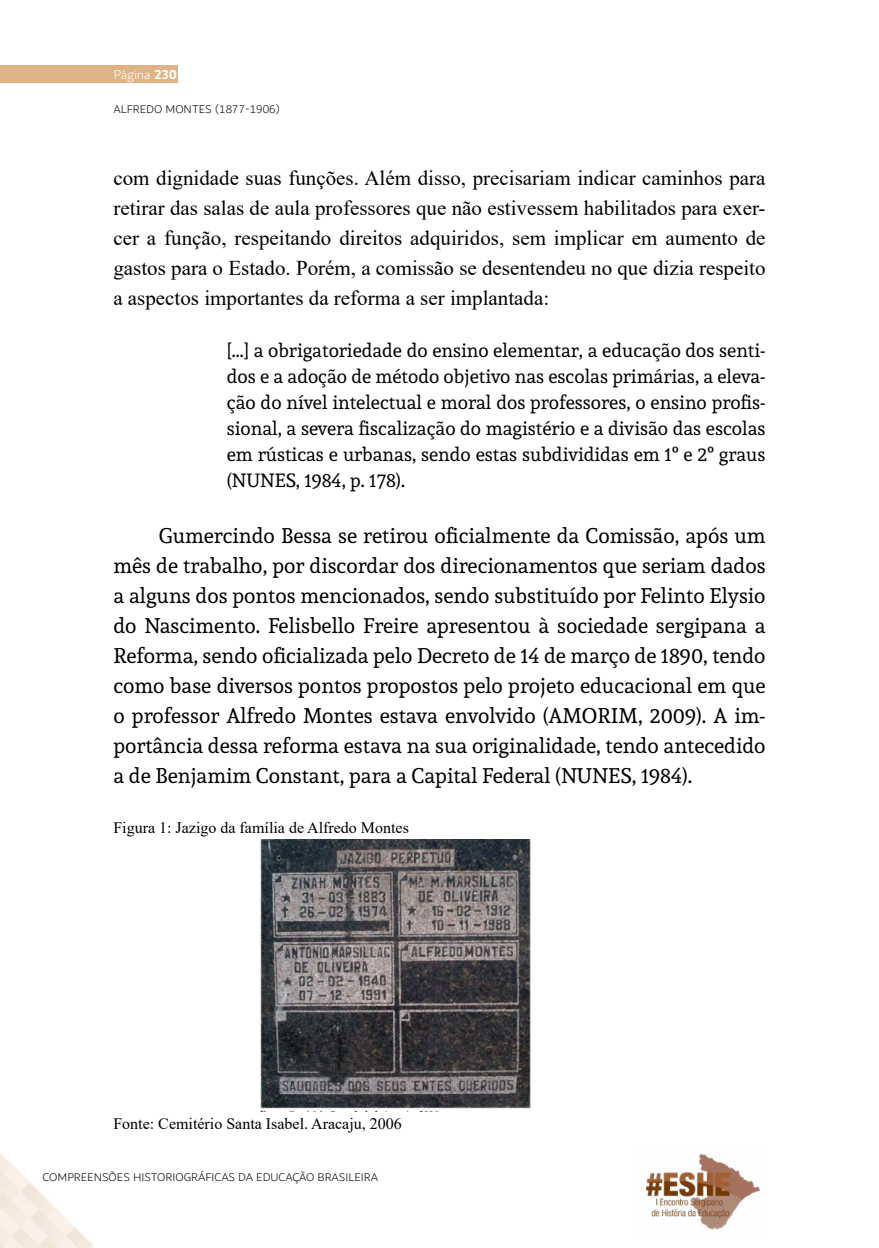
<style>
.page{position:relative;width:879px;height:1248px;background:#fff}
.page>*{position:absolute;margin:0;border:0;box-sizing:border-box;transform-origin:0 0}
.t1{font:21px/30px "Andada";color:#000;text-align:justify}
.t2{font:21px/30px "Times New Roman";color:#000;text-align:justify}
.t3{font:19px/26px "Andada";color:#000;text-align:justify}
.t4{font:16px "Times New Roman";color:#000}
.t5{font:300 14px "Dubai";color:#fff}
.t6{font:300 12px "Dubai";color:#000}
.s1{font-weight:700}
</style>
<div class="page">
<div style="left:0;top:65px;width:178px;height:17px;background:#dfb386"></div>
<img style="left:0;top:1153px;width:92px;height:94px">
<img style="left:646px;top:1153px;width:114px;height:77px">
<img style="left:261px;top:839px;width:270px;height:272px">
<p class="t5" style="left:113px;top:64px;width:65px">Página <span class="s1">230</span></p>
<p class="t6" style="left:113px;top:100px;width:168px">ALFREDO MONTES (1877-1906)</p>
<p class="t2" style="left:113px;top:162px;width:654px">com dignidade suas funções. Além disso, precisariam indicar caminhos para retirar das salas de aula professores que não estivessem habilitados para exer&shy;cer a função, respeitando direitos adquiridos, sem implicar em aumento de gastos para o Estado. Porém, a comissão se desentendeu no que dizia respeito a aspectos importantes da reforma a ser implantada:</p>
<p class="t3" style="left:227px;top:337px;width:540px">[...] a obrigatoriedade do ensino elementar, a educação dos senti&shy;dos e a adoção de método objetivo nas escolas primárias, a eleva&shy;ção do nível intelectual e moral dos professores, o ensino profis&shy;sional, a severa fiscalização do magistério e a divisão das escolas em rústicas e urbanas, sendo estas subdivididas em 1º e 2º graus (NUNES, 1984, p. 178).</p>
<p class="t1" style="left:113px;top:520px;width:653px;text-indent:45px">Gumercindo Bessa se retirou oficialmente da Comissão, após um mês de trabalho, por discordar dos direcionamentos que seriam dados a alguns dos pontos mencionados, sendo substituído por Felinto Elysio do Nascimento. Felisbello Freire apresentou à sociedade sergipana a Reforma, sendo oficializada pelo Decreto de 14 de março de 1890, tendo como base diversos pontos propostos pelo projeto educacional em que o professor Alfredo Montes estava envolvido (AMORIM, 2009). A im&shy;portância dessa reforma estava na sua originalidade, tendo antecedido a de Benjamim Constant, para a Capital Federal (NUNES, 1984).</p>
<p class="t4" style="left:113px;top:816px;width:297px">Figura 1: Jazigo da família de Alfredo Montes</p>
<p class="t4" style="left:113px;top:1112px;width:290px">Fonte: Cemitério Santa Isabel. Aracaju, 2006</p>
<p class="t6" style="left:43px;top:1167px;width:337px">COMPREENSÕES HISTORIOGRÁFICAS DA EDUCAÇÃO BRASILEIRA</p>
</div>
